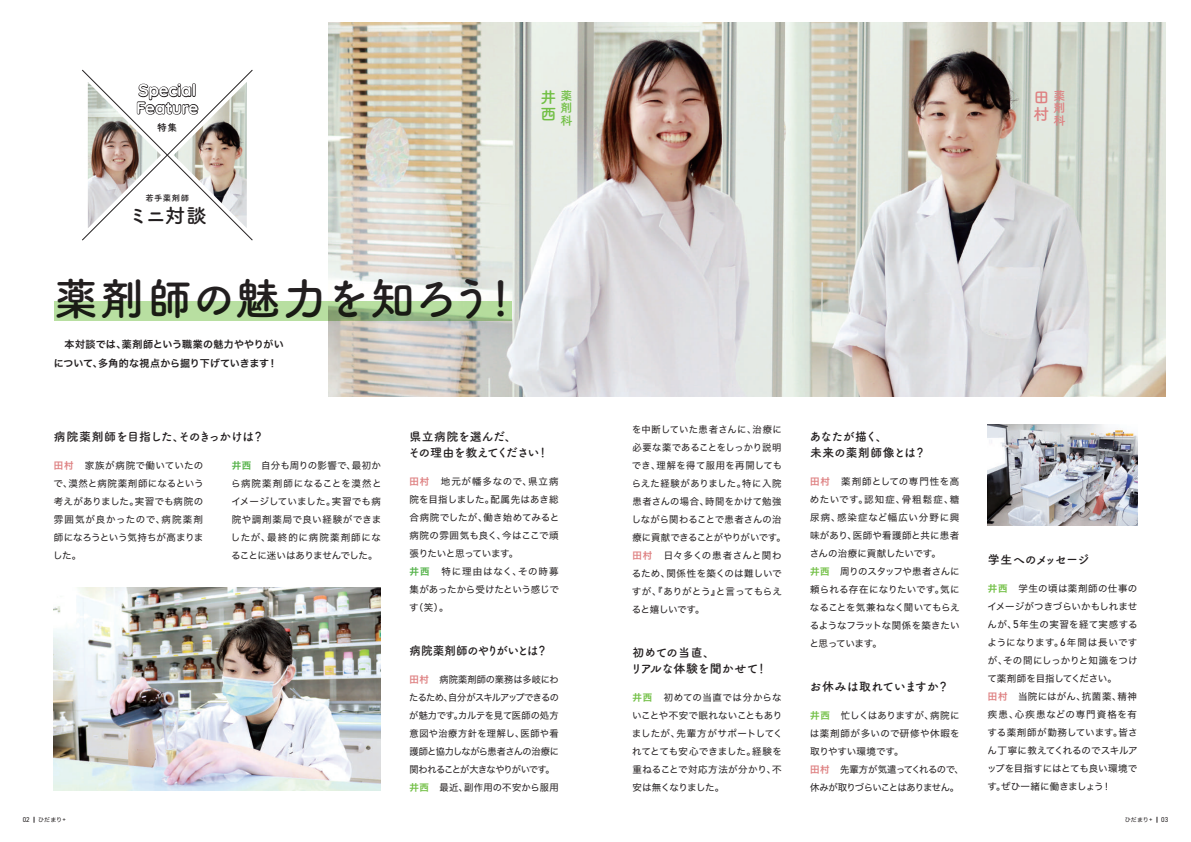
<style>
.page{position:relative;width:1191px;height:842px;background:#fff}
.page>*{position:absolute;margin:0;border:0;box-sizing:border-box;transform-origin:0 0}
.t1{font:44.5px "Tsuku A Rd Gothic Std B";color:#231f20}
.t2{font:20.1px "Tsuku A Rd Gothic Std B";color:#231f20}
.t3{font:700 16.8px/17.5px "Quicksand";letter-spacing:-.005em;color:#fff}
.t4{font:16px/16.8px "Tsuku A Rd Gothic Std B";color:#71bf44}
.t5{font:16px/16.8px "Tsuku A Rd Gothic Std B";color:#de8081}
.t6{font:12px/16.5px "Tsuku A Rd Gothic Std B";letter-spacing:-.01em;color:#231f20}
.t7{font:12px/16.5px "Tsuku A Rd Gothic Std B";letter-spacing:-.05em;color:#231f20}
.t8{font:12px "Tsuku A Rd Gothic Std B";letter-spacing:-.03em;color:#231f20}
.t9{font:12px "Tsuku A Rd Gothic Std B";color:#231f20}
.t10{font:12px "Tsuku A Rd Gothic Std B";letter-spacing:-.07em;color:#231f20}
.t11{font:12px/12.6px "Tsuku A Rd Gothic Std B";color:#71bf44;text-align:justify}
.t12{font:12px/12.6px "Tsuku A Rd Gothic Std B";color:#de8081;text-align:justify}
.t13{font:10px/19px "Hiragino Sans W6";letter-spacing:.01em;color:#231f20}
.t14{font:9.8px "Tsuku A Rd Gothic Std B";color:#231f20}
.t15{font:9.5px/18px "Hiragino Sans W4";letter-spacing:.01em;color:#231f20}
.t16{font:9.5px/18px "Hiragino Sans W4";letter-spacing:-.025em;color:#231f20}
.t17{font:9.5px/18px "Hiragino Sans W4";letter-spacing:-.01em;color:#231f20}
.t18{font:8.4px "Tsuku A Rd Gothic Std B";letter-spacing:.045em;color:#231f20}
.t19{font:7px "DIN2014";color:#231f20}
.t20{font:6px "Hiragino Sans W4";letter-spacing:.02em;color:#231f20}
.s1{font-family:"Hiragino Sans W6";color:#de8081}
.s2{font-family:"Hiragino Sans W6";color:#52b147}
.s3{font-family:"Hiragino Sans W6";color:#71bf44}
.s4{font-family:"DIN2014";font-size:11.2px}
.s5{font-family:"DIN2014";font-size:7px}
.s6{font-family:"DIN2014";font-size:6.9px}
</style>
<div class="page">
<img style="left:329px;top:23px;width:836px;height:374px">
<img style="left:54px;top:587px;width:327px;height:204px">
<img style="left:988px;top:424px;width:149px;height:101px">
<svg style="left:54px;top:301px;width:458px;height:20px;background:#b0d69a"></svg>
<svg style="left:82px;top:70px;width:171px;height:171px"></svg>
<h3 class="t3" style="left:136px;top:80px;width:64px">Special<br>Feature</h3>
<p class="t14" style="left:157px;top:120px;width:22px">特集</p>
<p class="t18" style="left:145px;top:192px;width:45px">若手薬剤師</p>
<h2 class="t2" style="left:128px;top:200px;width:80px">ミニ対談</h2>
<h1 class="t1" style="left:54px;top:263px;width:471px">薬剤師の魅力を知ろう！</h1>
<p class="t13" style="left:54px;top:334px;width:232px">　本対談では、薬剤師という職業の魅力ややりがいについて、多角的な視点から掘り下げていきます！</p>
<h3 class="t4" style="left:540px;top:88px;width:16px">井西</h3>
<p class="t11" style="left:560px;top:88px;width:13px">薬剤科</p>
<h3 class="t5" style="left:1033px;top:88px;width:17px">田村</h3>
<p class="t12" style="left:1053px;top:88px;width:13px">薬剤科</p>
<p class="t8" style="left:54px;top:427px;width:212px">病院薬剤師を目指した、そのきっかけは？</p>
<p class="t15" style="left:53px;top:456px;width:152px;text-align:justify"><span class="s1">田村</span> 家族が病院で働いていたので、漠然と病院薬剤師になるという考えがありました。実習でも病院の雰囲気が良かったので、病院薬剤師になろうという気持ちが高まりました。</p>
<p class="t15" style="left:231px;top:456px;width:152px;text-align:justify"><span class="s2">井西</span>　自分も周りの影響で、最初から病院薬剤師になることを漠然とイメージしていました。実習でも病院や調剤薬局で良い経験ができましたが、最終的に病院薬剤師になることに迷いはありませんでした。</p>
<p class="t7" style="left:408px;top:427px;width:142px">県立病院を選んだ、<br>その理由を教えてください！</p>
<p class="t15" style="left:409px;top:471px;width:152px"><span class="s1">田村　</span>地元が幡多なので、県立病院を目指しました。配属先はあき総合病院でしたが、働き始めてみると病院の雰囲気も良く、今はここで頑張りたいと思っています。<br><span class="s2">井西</span>　特に理由はなく、その時募集があったから受けたという感じです（笑）。</p>
<p class="t7" style="left:409px;top:641px;width:140px">病院薬剤師のやりがいとは？</p>
<p class="t16" style="left:409px;top:670px;width:151px"><span class="s1">田村</span> 病院薬剤師の業務は多岐にわたるため、自分がスキルアップできるのが魅力です。カルテを見て医師の処方意図や治療方針を理解し、医師や看護師と協力しながら患者さんの治療に関われることが大きなやりがいです。<span class="s3">井西</span> 最近、副作用の不安から服用</p>
<p class="t15" style="left:631px;top:420px;width:155px">を中断していた患者さんに、治療に必要な薬であることをしっかり説明でき、理解を得て服用を再開してもらえた経験がありました。特に入院患者さんの場合、時間をかけて勉強しながら関わることで患者さんの治療に貢献できることがやりがいです。<span class="s1">田村</span>　日々多くの患者さんと関わるため、関係性を築くのは難しいですが、『ありがとう』と言ってもらえると嬉しいです。</p>
<p class="t6" style="left:630px;top:643px;width:139px">初めての当直、<br>リアルな体験を聞かせて！</p>
<p class="t15" style="left:632px;top:687px;width:152px"><span class="s3">井西</span>　初めての当直では分からないことや不安で眠れないこともありましたが、先輩方がサポートしてくれてとても安心できました。経験を重ねることで対応方法が分かり、不安は無くなりました。</p>
<p class="t6" style="left:809px;top:427px;width:118px">あなたが描く、<br>未来の薬剤師像とは？</p>
<p class="t15" style="left:809px;top:471px;width:152px"><span class="s1">田村</span>　薬剤師としての専門性を高めたいです。認知症、骨粗鬆症、糖尿病、感染症など幅広い分野に興味があり、医師や看護師と共に患者さんの治療に貢献したいです。<br><span class="s3">井西</span>　周りのスタッフや患者さんに頼られる存在になりたいです。気になることを気兼ねなく聞いてもらえるようなフラットな関係を築きたいと思っています。</p>
<p class="t9" style="left:809px;top:677px;width:141px">お休みは取れていますか？</p>
<p class="t17" style="left:810px;top:706px;width:155px"><span class="s3">井西</span>　忙しくはありますが、病院には薬剤師が多いので研修や休暇を取りやすい環境です。<br><span class="s1">田村</span> 先輩方が気遣ってくれるので、休みが取りづらいことはありません。</p>
<p class="t10" style="left:988px;top:550px;width:103px">学生へのメッセージ</p>
<p class="t15" style="left:987px;top:579px;width:152px"><span class="s3">井西</span>　学生の頃は薬剤師の仕事のイメージがつきづらいかもしれませんが、<span class="s4">5</span>年生の実習を経て実感するようになります。<span class="s4">6</span>年間は長いですが、その間にしっかりと知識をつけて薬剤師を目指してください。<br><span class="s1">田村</span>　当院にはがん、抗菌薬、精神疾患、心疾患などの専門資格を有する薬剤師が勤務しています。皆さん丁寧に教えてくれるのでスキルアップを目指すにはとても良い環境です。ぜひ一緒に働きましょう！</p>
<p class="t20" style="left:23px;top:814px;width:45px"><span class="s5">02</span> ひだまり<span class="s6">+</span></p>
<p class="t19" style="left:1161px;top:815px;width:8px">03</p>
<p class="t20" style="left:1124px;top:814px;width:29px">ひだまり<span class="s6">+</span></p>
</div>
